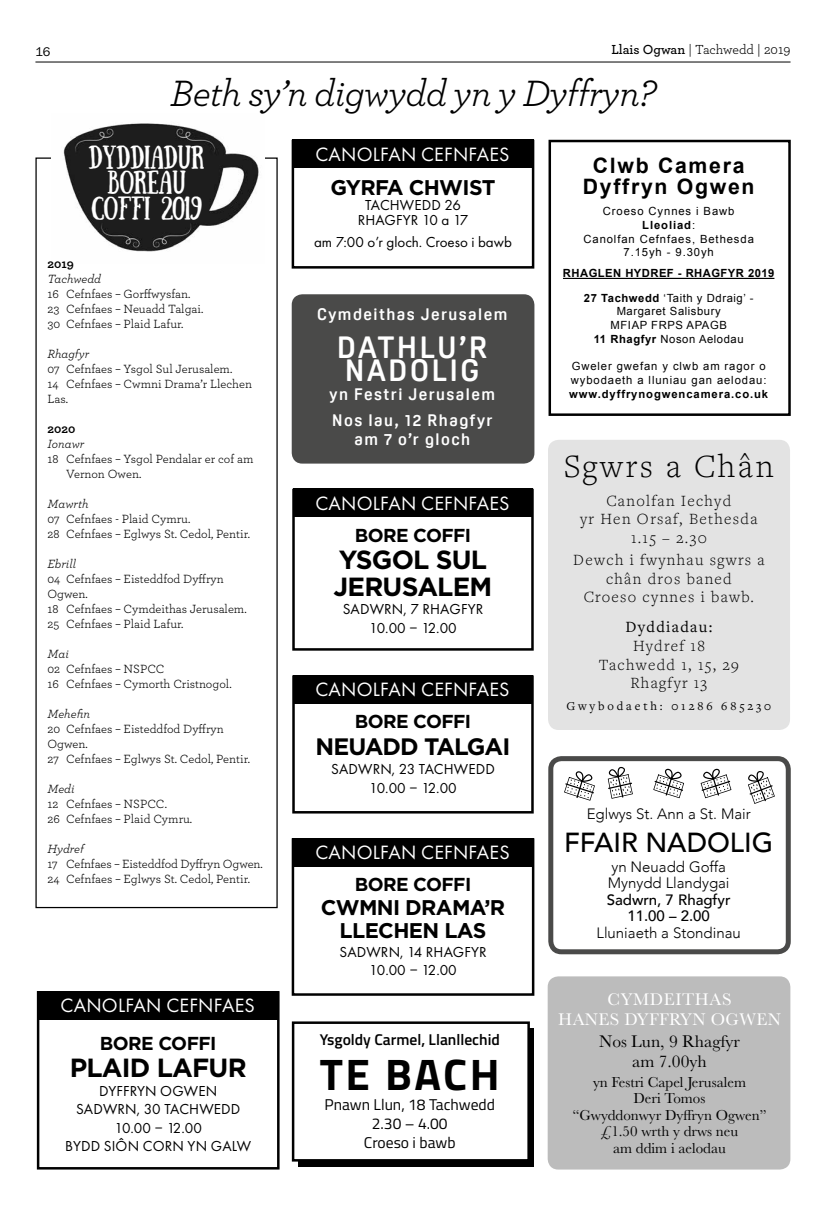
<style>
.page{position:relative;width:826px;height:1205px;background:#fff}
.page>*{position:absolute;margin:0;border:0;box-sizing:border-box;transform-origin:0 0}
.t1{font:700 44.12px "Titillium";letter-spacing:.055em;color:#000}
.t2{font:38.38px "Archer Book LF Italic";letter-spacing:-.02em;color:#000}
.t3{font:300 33.75px "Freight Text Pro";letter-spacing:.08em;color:#000}
.t4{font:700 30px/23.8px "Oscine";letter-spacing:.09em;color:#fff}
.t5{font:500 27.5px "Avenir";color:#000}
.t6{font:700 26.25px/27.1px "Gotham";letter-spacing:-.03em;color:#000}
.t7{font:700 23.75px "Gotham";letter-spacing:-.04em;color:#000}
.t8{font:23.25px/25.6px "Sunday";letter-spacing:-.02em;color:#fff;text-align:center}
.t9{font:700 21.25px/23.5px "Gotham";letter-spacing:-.03em;color:#000;text-align:center}
.t10{font:700 21.25px/21.2px "Arial";letter-spacing:.08em;color:#000;text-align:center}
.t11{font:20px "Futura PT";letter-spacing:.01em;color:#fff}
.t12{font:700 18.75px "Gotham";letter-spacing:-.03em;color:#000}
.t13{font:17.5px/19.2px "Baskerville";letter-spacing:.02em;color:#fff;text-align:center}
.t14{font:17.5px/19.2px "Baskerville";color:#000;text-align:center}
.t15{font:300 16.25px/18.5px "Freight Text Pro";letter-spacing:.08em;color:#000;text-align:center}
.t16{font:700 16.25px/25.8px "Oscine";letter-spacing:.09em;color:#fff}
.t17{font:16.25px "Freight Text Pro";letter-spacing:.08em;color:#000}
.t18{font:15.62px/19.2px "Titillium";color:#000;text-align:center}
.t19{font:600 15.62px "Titillium";color:#000}
.t20{font:15px/18.5px "Futura PT";letter-spacing:.01em;color:#000;text-align:center}
.t21{font:15px/16.5px "Baskerville";color:#000;text-align:center}
.t22{font:300 15px/16.5px "Avenir";color:#000}
.t23{font:500 15px/16.5px "Avenir";color:#000;text-align:center}
.t24{font:13.75px "Archer";color:#000}
.t25{font:12.5px/15px "Archer";color:#000}
.t26{font:12.5px "Archer Book LF Italic";color:#000}
.t27{font:12.5px "Freight Text Pro";letter-spacing:.23em;color:#000}
.t28{font:700 12.5px "Archer";color:#000}
.t29{font:12.5px "Franklin Gothic IT Cby BT";color:#000}
.t30{font:11.25px/13.8px "Arial";letter-spacing:.08em;color:#000;text-align:center}
.t31{font:11.25px/13.8px "Arial";letter-spacing:.05em;color:#000;text-align:center}
.t32{font:700 11.25px/24.4px "Arial";letter-spacing:.04em;color:#000;text-align:center}
.t33{font:700 11.25px "Arial";letter-spacing:.08em;color:#000}
.s1{font-weight:600}
.s2{font-weight:700}
.s3{font-weight:400}
</style>
<div class="page">
<hr style="left:35px;top:62px;width:755px;height:1px;background:#000">
<div style="left:548px;top:140px;width:242px;height:276px;border:2px solid #000"></div>
<div style="left:291px;top:140px;width:243px;height:129px;border:2px solid #000"></div>
<div style="left:37px;top:991px;width:242px;height:178px;border:2px solid #000"></div>
<div style="left:292px;top:489px;width:241px;height:162px;border:2px solid #000"></div>
<div style="left:292px;top:675px;width:241px;height:138px;border:2px solid #000"></div>
<img style="left:63px;top:123px;width:197px;height:129px">
<div style="left:292px;top:140px;width:241px;height:28px;background:#000"></div>
<div style="left:37px;top:991px;width:241px;height:28px;background:#000"></div>
<div style="left:292px;top:489px;width:240px;height:28px;background:#000"></div>
<div style="left:292px;top:675px;width:240px;height:28px;background:#000"></div>
<div style="left:292px;top:294px;width:242px;height:169px;background:#4a4a49;border-radius:11px"></div>
<div style="left:547px;top:976px;width:243px;height:193px;background:#bcbcbc;border-radius:11px"></div>
<div style="left:548px;top:756px;width:242px;height:198px;border:5px solid #4a4a49;border-radius:11px"></div>
<div style="left:548px;top:440px;width:242px;height:290px;background:#e3e3e3;border-radius:11px"></div>
<hr style="left:563px;top:278px;width:211px;height:1px;background:#000">
<div style="left:292px;top:838px;width:242px;height:158px;border:2px solid #000"></div>
<div style="left:292px;top:838px;width:241px;height:28px;background:#000"></div>
<div style="left:299px;top:1029px;width:235px;height:138px;background:#000"></div>
<div style="left:293px;top:1022px;width:235px;height:138px;background:#fff"></div>
<div style="left:292px;top:1021px;width:238px;height:140px;border:2px solid #000"></div>
<svg style="left:564px;top:771px;width:31px;height:30px"></svg>
<svg style="left:653px;top:769px;width:31px;height:29px"></svg>
<svg style="left:700px;top:769px;width:31px;height:29px"></svg>
<svg style="left:608px;top:767px;width:25px;height:32px"></svg>
<svg style="left:748px;top:771px;width:26px;height:33px"></svg>
<p class="t29" style="left:35px;top:44px;width:16px">16</p>
<p class="t24" style="left:611px;top:40px;width:181px"><span class="s1">Llais Ogwan</span> | Tachwedd | 2019</p>
<h2 class="t2" style="left:170px;top:69px;width:487px">Beth sy’n digwydd yn y Dyffryn?</h2>
<h3 class="t11" style="left:315px;top:142px;width:196px">CANOLFAN CEFNFAES</h3>
<h3 class="t8" style="left:89px;top:142px;width:118px">DYDDIADUR<br>BOREAU<br>COFFI 2019</h3>
<h3 class="t10" style="left:583px;top:156px;width:173px">Clwb Camera<br>Dyffryn Ogwen</h3>
<p class="t30" style="left:583px;top:204px;width:172px">Croeso Cynnes i Bawb<br><span class="s2">Lleoliad</span>:<br>Canolfan Cefnfaes, Bethesda<br>7.15yh - 9.30yh</p>
<p class="t32" style="left:563px;top:261px;width:213px">RHAGLEN HYDREF - RHAGFYR 2019<br>27 Tachwedd <span class="s3">‘Taith y Ddraig’ -</span></p>
<p class="t31" style="left:593px;top:305px;width:151px">Margaret Salisbury<br>MFIAP FRPS APAGB<br><span class="s2">11 Rhagfyr</span> Noson Aelodau</p>
<p class="t30" style="left:571px;top:360px;width:197px;text-align:left">Gweler gwefan y clwb am ragor o wybodaeth a lluniau gan aelodau:</p>
<p class="t33" style="left:569px;top:386px;width:200px">www.dyffrynogwencamera.co.uk</p>
<h3 class="t9" style="left:330px;top:175px;width:166px">GYRFA CHWIST</h3>
<p class="t20" style="left:358px;top:197px;width:112px;line-height:15px">TACHWEDD 26<br>RHAGFYR 10 a 17</p>
<p class="t20" style="left:314px;top:233px;width:199px">am 7:00 o’r gloch. Croeso i bawb</p>
<p class="t28" style="left:47px;top:254px;width:28px">2019</p>
<p class="t26" style="left:47px;top:271px;width:55px">Tachwedd</p>
<p class="t25" style="left:47px;top:286px;width:157px">16 Cefnfaes – Gorffwysfan.<br>23 Cefnfaes – Neuadd Talgai.<br>30 Cefnfaes – Plaid Lafur.</p>
<p class="t26" style="left:47px;top:346px;width:43px">Rhagfyr</p>
<p class="t25" style="left:47px;top:361px;width:206px">07 Cefnfaes – Ysgol Sul Jerusalem.<br>14 Cefnfaes – Cwmni Drama’r Llechen<br>Las.</p>
<p class="t28" style="left:47px;top:419px;width:29px">2020</p>
<p class="t26" style="left:47px;top:436px;width:38px">Ionawr</p>
<p class="t25" style="left:66px;top:451px;width:189px;text-indent:-19px">18 Cefnfaes – Ysgol Pendalar er cof am<br>Vernon Owen.</p>
<p class="t26" style="left:47px;top:496px;width:43px">Mawrth</p>
<p class="t25" style="left:47px;top:511px;width:204px">07 Cefnfaes - Plaid Cymru.<br>28 Cefnfaes – Eglwys St. Cedol, Pentir.</p>
<p class="t26" style="left:47px;top:556px;width:30px">Ebrill</p>
<p class="t25" style="left:47px;top:571px;width:201px">04 Cefnfaes – Eisteddfod Dyffryn<br>Ogwen.<br>18 Cefnfaes – Cymdeithas Jerusalem.<br>25 Cefnfaes – Plaid Lafur.</p>
<p class="t26" style="left:47px;top:646px;width:23px">Mai</p>
<p class="t25" style="left:47px;top:661px;width:186px">02 Cefnfaes – NSPCC<br>16 Cefnfaes – Cymorth Cristnogol.</p>
<p class="t26" style="left:47px;top:706px;width:44px">Mehefin</p>
<p class="t25" style="left:47px;top:721px;width:204px">20 Cefnfaes – Eisteddfod Dyffryn<br>Ogwen.<br>27 Cefnfaes – Eglwys St. Cedol, Pentir.</p>
<p class="t26" style="left:47px;top:781px;width:29px">Medi</p>
<p class="t25" style="left:47px;top:796px;width:146px">12 Cefnfaes – NSPCC.<br>26 Cefnfaes – Plaid Cymru.</p>
<p class="t26" style="left:47px;top:841px;width:38px">Hydref</p>
<p class="t25" style="left:47px;top:856px;width:217px">17 Cefnfaes – Eisteddfod Dyffryn Ogwen.<br>24 Cefnfaes – Eglwys St. Cedol, Pentir.</p>
<h3 class="t16" style="left:317px;top:301px;width:192px">Cymdeithas Jerusalem</h3>
<h3 class="t4" style="left:337px;top:335px;width:152px">DATHLU’R<br>NADOLIG</h3>
<h3 class="t16" style="left:329px;top:381px;width:167px">yn Festri Jerusalem<br>Nos Iau, 12 Rhagfyr</h3>
<h3 class="t16" style="left:354px;top:426px;width:117px">am 7 o’r gloch</h3>
<h3 class="t3" style="left:564px;top:444px;width:211px">Sgwrs a Chân</h3>
<h3 class="t15" style="left:580px;top:491px;width:179px">Canolfan Iechyd<br>yr Hen Orsaf, Bethesda<br>1.15 – 2.30</h3>
<h3 class="t15" style="left:573px;top:550px;width:193px">Dewch i fwynhau sgwrs a chân dros baned<br>Croeso cynnes i bawb.</h3>
<h3 class="t17" style="left:625px;top:616px;width:88px">Dyddiadau:</h3>
<h3 class="t15" style="left:599px;top:636px;width:141px">Hydref 18<br>Tachwedd 1, 15, 29<br>Rhagfyr 13</h3>
<p class="t27" style="left:566px;top:698px;width:206px">Gwybodaeth: 01286 685230</p>
<h3 class="t11" style="left:315px;top:491px;width:196px">CANOLFAN CEFNFAES</h3>
<h3 class="t12" style="left:355px;top:523px;width:118px">BORE COFFI</h3>
<h3 class="t6" style="left:333px;top:546px;width:160px">YSGOL SUL<br>JERUSALEM</h3>
<p class="t20" style="left:343px;top:600px;width:142px">SADWRN, 7 RHAGFYR<br>10.00 – 12.00</p>
<h3 class="t11" style="left:315px;top:678px;width:196px">CANOLFAN CEFNFAES</h3>
<h3 class="t12" style="left:355px;top:709px;width:118px">BORE COFFI</h3>
<h3 class="t7" style="left:315px;top:731px;width:196px">NEUADD TALGAI</h3>
<p class="t20" style="left:331px;top:759px;width:165px">SADWRN, 23 TACHWEDD<br>10.00 – 12.00</p>
<p class="t22" style="left:586px;top:805px;width:165px">Eglwys St. Ann a St. Mair</p>
<h3 class="t5" style="left:564px;top:818px;width:211px">FFAIR NADOLIG</h3>
<p class="t22" style="left:608px;top:858px;width:123px">yn Neuadd Goffa<br>Mynydd Llandygai</p>
<p class="t23" style="left:606px;top:890px;width:125px">Sadwrn, 7 Rhagfyr<br>11.00 – 2.00</p>
<p class="t22" style="left:596px;top:924px;width:146px">Lluniaeth a Stondinau</p>
<h3 class="t11" style="left:315px;top:840px;width:196px">CANOLFAN CEFNFAES</h3>
<h3 class="t12" style="left:355px;top:872px;width:118px">BORE COFFI</h3>
<h3 class="t9" style="left:321px;top:895px;width:186px">CWMNI DRAMA’R<br>LLECHEN LAS</h3>
<p class="t20" style="left:339px;top:942px;width:149px">SADWRN, 14 RHAGFYR<br>10.00 – 12.00</p>
<h3 class="t11" style="left:61px;top:993px;width:196px">CANOLFAN CEFNFAES</h3>
<h3 class="t12" style="left:100px;top:1031px;width:118px">BORE COFFI</h3>
<h3 class="t6" style="left:70px;top:1054px;width:178px">PLAID LAFUR</h3>
<p class="t20" style="left:65px;top:1081px;width:187px">DYFFRYN OGWEN<br>SADWRN, 30 TACHWEDD<br>10.00 – 12.00<br>BYDD SIÔN CORN YN GALW</p>
<p class="t19" style="left:320px;top:1027px;width:182px">Ysgoldy Carmel, Llanllechid</p>
<h1 class="t1" style="left:320px;top:1041px;width:181px">TE BACH</h1>
<p class="t18" style="left:324px;top:1093px;width:172px">Pnawn Llun, 18 Tachwedd<br>2.30 – 4.00<br>Croeso i bawb</p>
<h3 class="t13" style="left:558px;top:990px;width:224px">CYMDEITHAS<br>HANES DYFFRYN OGWEN</h3>
<h3 class="t14" style="left:599px;top:1032px;width:142px">Nos Lun, 9 Rhagfyr am 7.00yh</h3>
<p class="t21" style="left:572px;top:1074px;width:195px">yn Festri Capel Jerusalem<br>Deri Tomos<br>“Gwyddonwyr Dyffryn Ogwen” £1.50 wrth y drws neu<br>am ddim i aelodau</p>
</div>
